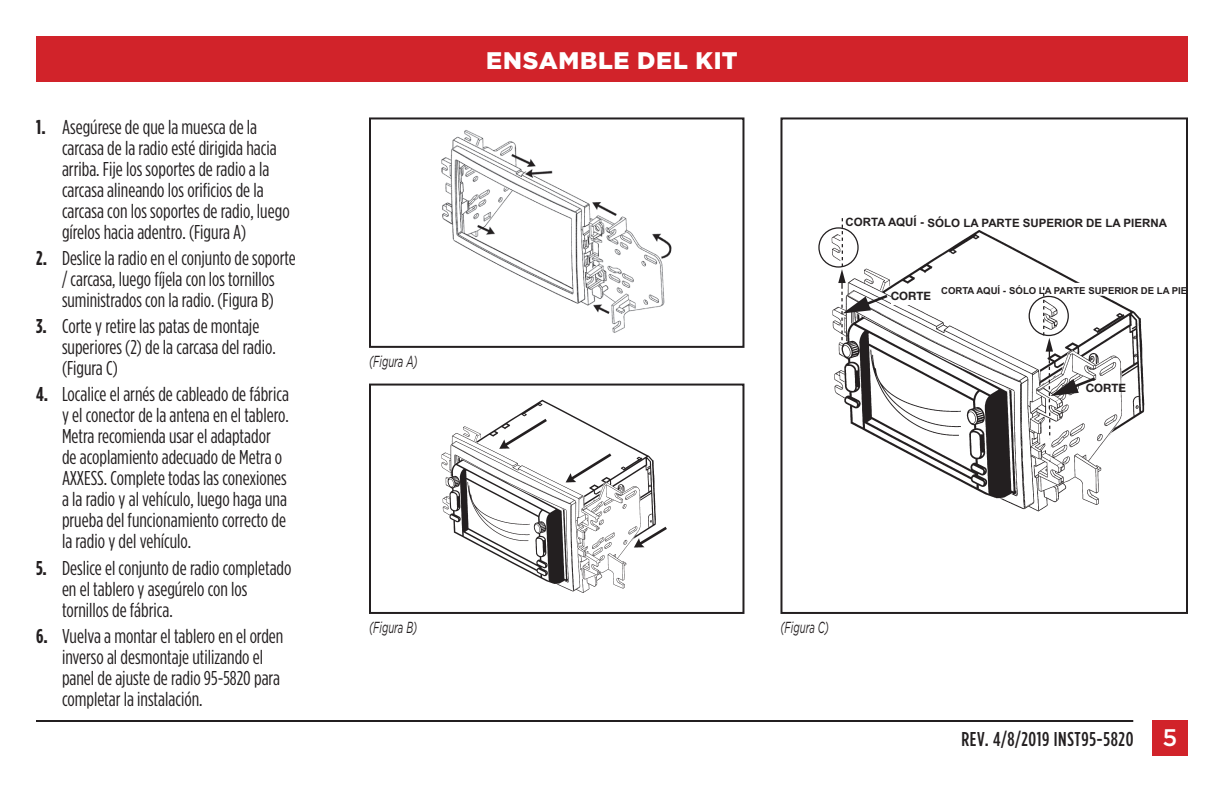
<style>
.page{position:relative;width:1224px;height:792px;background:#fff}
.page>*{position:absolute;margin:0;border:0;box-sizing:border-box;transform-origin:0 0}
.t1{font:900 24px "Gotham";letter-spacing:.03em;color:#fff}
.t2{font:20px/21px "Gotham Condensed";color:#231f20}
.t3{font:500 20px "Gotham Condensed";letter-spacing:.03em;color:#231f20}
.t4{font:italic 16px "Gotham";color:#231f20;scale:.6 1}
.t5{font:700 11.6px "Arial";color:#231f20}
.t6{font:700 11.6px "Helvetica Neue";color:#231f20}
.t7{font:700 9.6px "Arial";color:#231f20}
.s1{font-weight:700}
.s2{font-family:"Gotham";font-size:24px;color:#fff}
</style>
<div class="page">
<div style="left:36px;top:36px;width:1152px;height:45px;background:#d1232a"></div>
<hr style="left:36px;top:720px;width:1097px;height:2px;background:#231f20">
<div style="left:1152px;top:720px;width:36px;height:36px;background:#d1232a"></div>
<img style="left:922px;top:296px;width:223px;height:216px">
<svg style="left:818px;top:218px;width:280px;height:243px"></svg>
<div style="left:891px;top:293px;width:26px;height:12px;background:#fff"></div>
<div style="left:1094px;top:381px;width:14px;height:12px;background:#fff;border-radius:6px"></div>
<div style="left:780px;top:117px;width:408px;height:497px;border:2px solid #231f20"></div>
<img style="left:441px;top:130px;width:231px;height:203px">
<div style="left:369px;top:117px;width:375px;height:231px;border:2px solid #231f20"></div>
<img style="left:441px;top:399px;width:226px;height:194px">
<div style="left:369px;top:384px;width:375px;height:230px;border:2px solid #231f20"></div>
<p class="t1" style="left:486px;top:46px;width:253px">ENSAMBLE DEL KIT</p>
<p class="t2" style="left:62px;top:117px;width:229px;text-indent:-26px"><span class="s1">1.</span> Asegúrese de que la muesca de la carcasa de la radio esté dirigida hacia arriba. Fije los soportes de radio a la carcasa alineando los orificios de la carcasa con los soportes de radio, luego gírelos hacia adentro. (Figura A)</p>
<p class="t2" style="left:36px;top:248px;width:261px;text-align:center"><span class="s1">2.</span> Deslice la radio en el conjunto de soporte / carcasa, luego fíjela con los tornillos suministrados con la radio. (Figura B)</p>
<p class="t2" style="left:62px;top:316px;width:215px;text-indent:-26px"><span class="s1">3.</span> Corte y retire las patas de montaje superiores (2) de la carcasa del radio. (Figura C)</p>
<p class="t2" style="left:62px;top:384px;width:228px;text-indent:-26px"><span class="s1">4.</span> Localice el arnés de cableado de fábrica y el conector de la antena en el tablero.<br>Metra recomienda usar el adaptador de acoplamiento adecuado de Metra o AXXESS. Complete todas las conexiones a la radio y al vehículo, luego haga una prueba del funcionamiento correcto de la radio y del vehículo.</p>
<p class="t2" style="left:62px;top:557px;width:231px;text-indent:-26px"><span class="s1">5.</span> Deslice el conjunto de radio completado en el tablero y asegúrelo con los tornillos de fábrica.</p>
<p class="t2" style="left:62px;top:625px;width:223px;text-indent:-26px"><span class="s1">6.</span> Vuelva a montar el tablero en el orden inverso al desmontaje utilizando el panel de ajuste de radio 95-5820 para completar la instalación.</p>
<p class="t4" style="left:780px;top:619px;width:82px">(Figura C)</p>
<p class="t4" style="left:369px;top:353px;width:83px">(Figura A)</p>
<p class="t4" style="left:369px;top:619px;width:82px">(Figura B)</p>
<p class="t5" style="left:846px;top:215px;width:323px">CORTA AQUÍ - SÓLO LA PARTE SUPERIOR DE LA PIERNA</p>
<p class="t6" style="left:891px;top:288px;width:42px">CORTE</p>
<p class="t7" style="left:941px;top:284px;width:268px">CORTA AQUÍ - SÓLO LA PARTE SUPERIOR DE LA PIERNA</p>
<p class="t6" style="left:1086px;top:381px;width:42px">CORTE</p>
<p class="t3" style="left:961px;top:728px;width:218px">REV. 4/8/2019 INST95-5820 <span class="s2">5</span></p>
</div>
